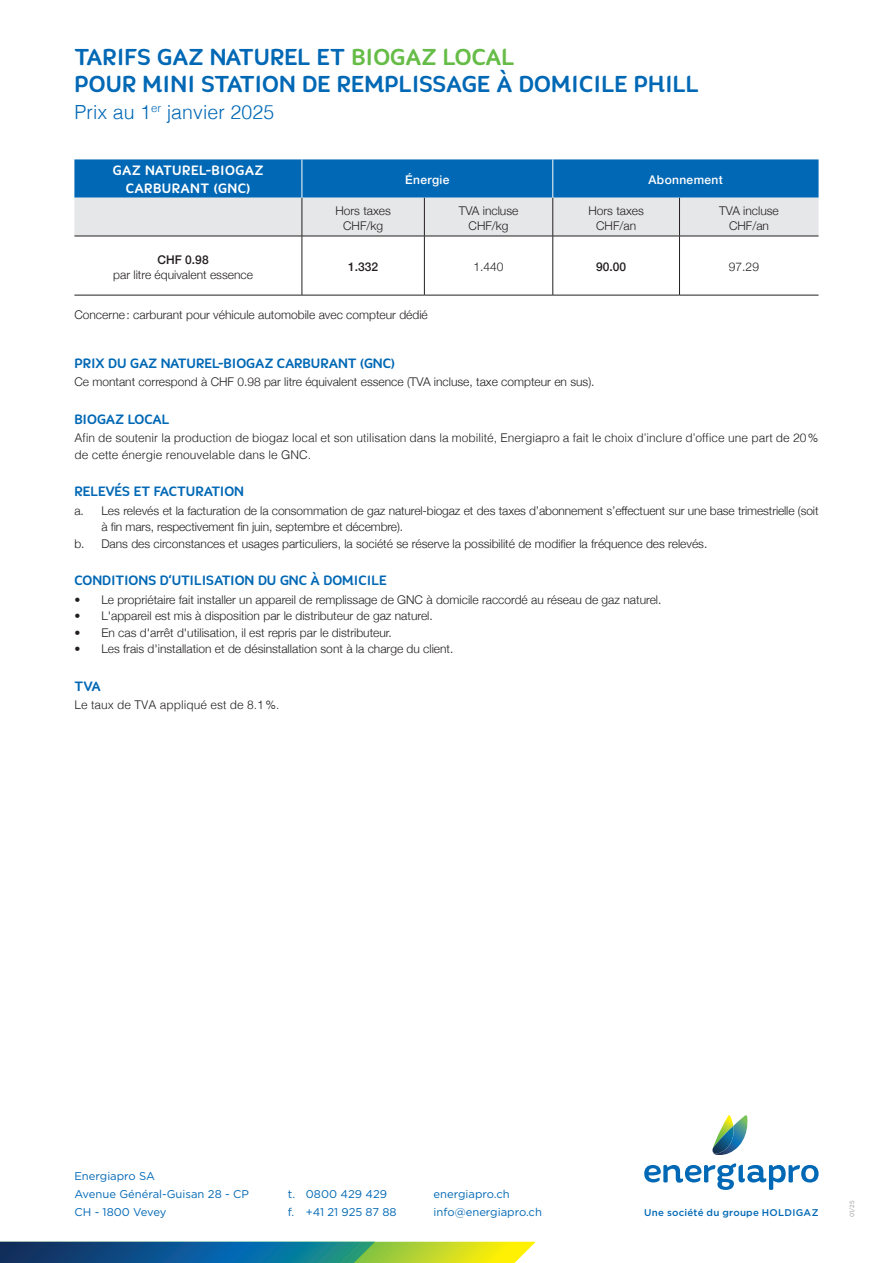
<style>
.page{position:relative;width:893px;height:1263px;background:#fff}
.page>*{position:absolute;margin:0;border:0;box-sizing:border-box;transform-origin:0 0}
.t1{font:500 25.5px "Quenda";letter-spacing:.005em;color:#0168b5}
.t2{font:300 19.5px "Helvetica";letter-spacing:.005em;color:#0168b5}
.Sous-titres{font:500 15px "Quenda";color:#0168b5}
.t3{font:500 15px/18px "Quenda";letter-spacing:.03em;color:#fff;text-align:center}
.t4{font:300 12px/16.5px "Helvetica Neue";color:#231f20}
.t5{font:300 12px/16.5px "Helvetica";color:#231f20}
.t6{font:500 12px "Helvetica Neue";letter-spacing:.03em;color:#fff}
.t7{font:500 12px "Helvetica Neue";color:#231f20}
.t8{font:11.25px "Gotham";color:#0168b5}
.t9{font:500 9.75px "Gotham";letter-spacing:.025em;color:#0168b5}
.t10{font:6px "Gotham";color:#939598}
.s1{color:#65bc46}
</style>
<div class="page">
<svg style="left:74px;top:159px;width:745px;height:77px;background:#73a6ce"></svg>
<hr style="left:302px;top:198px;width:1px;height:38px;background:#231f20">
<hr style="left:424px;top:198px;width:1px;height:38px;background:#231f20">
<hr style="left:553px;top:198px;width:1px;height:38px;background:#231f20">
<hr style="left:679px;top:198px;width:1px;height:38px;background:#231f20">
<hr style="left:74px;top:236px;width:228px;height:1px;background:#231f20">
<hr style="left:302px;top:236px;width:122px;height:1px;background:#231f20">
<hr style="left:302px;top:236px;width:1px;height:59px;background:#231f20">
<hr style="left:424px;top:236px;width:129px;height:1px;background:#231f20">
<hr style="left:424px;top:236px;width:1px;height:59px;background:#231f20">
<hr style="left:553px;top:236px;width:126px;height:1px;background:#231f20">
<hr style="left:553px;top:236px;width:1px;height:59px;background:#231f20">
<hr style="left:679px;top:236px;width:140px;height:1px;background:#231f20">
<hr style="left:679px;top:236px;width:1px;height:59px;background:#231f20">
<hr style="left:74px;top:295px;width:228px;height:1px;background:#231f20">
<hr style="left:302px;top:295px;width:122px;height:1px;background:#231f20">
<hr style="left:424px;top:295px;width:129px;height:1px;background:#231f20">
<hr style="left:553px;top:295px;width:126px;height:1px;background:#231f20">
<hr style="left:679px;top:295px;width:140px;height:1px;background:#231f20">
<hr style="left:302px;top:159px;width:1px;height:39px;background:#fff">
<hr style="left:552px;top:159px;width:1px;height:39px;background:#fff">
<svg style="left:713px;top:1115px;width:35px;height:40px"></svg>
<img style="left:712px;top:1126px;width:23px;height:27px">
<svg style="left:644px;top:1163px;width:175px;height:27px"></svg>
<svg style="left:0;top:1242px;width:536px;height:21px;background:#4a856d"></svg>
<p class="t1" style="left:74px;top:41px;width:441px">TARIFS GAZ NATUREL ET <span class="s1">BIOGAZ LOCAL</span></p>
<p class="t1" style="left:74px;top:68px;width:626px">POUR MINI STATION DE REMPLISSAGE À DOMICILE PHILL</p>
<p class="t2" style="left:74px;top:95px;width:201px">Prix au 1<sup>er</sup> janvier 2025</p>
<p class="t3" style="left:113px;top:161px;width:152px">GAZ NATUREL-BIOGAZ<br>CARBURANT (GNC)</p>
<p class="t6" style="left:405px;top:170px;width:46px">Énergie</p>
<p class="t6" style="left:649px;top:170px;width:76px">Abonnement</p>
<p class="t4" style="left:335px;top:202px;width:57px">Hors taxes</p>
<p class="t4" style="left:343px;top:216px;width:42px">CHF/kg</p>
<p class="t4" style="left:459px;top:202px;width:61px">TVA incluse</p>
<p class="t4" style="left:469px;top:216px;width:42px">CHF/kg</p>
<p class="t4" style="left:588px;top:202px;width:57px">Hors taxes</p>
<p class="t4" style="left:596px;top:216px;width:42px">CHF/an</p>
<p class="t4" style="left:719px;top:202px;width:61px">TVA incluse</p>
<p class="t4" style="left:729px;top:216px;width:42px">CHF/an</p>
<p class="t7" style="left:158px;top:250px;width:53px">CHF 0.98</p>
<p class="t4" style="left:113px;top:265px;width:141px">par litre équivalent essence</p>
<p class="t7" style="left:348px;top:257px;width:32px">1.332</p>
<p class="t4" style="left:474px;top:258px;width:32px">1.440</p>
<p class="t7" style="left:596px;top:257px;width:32px">90.00</p>
<p class="t4" style="left:729px;top:258px;width:32px">97.29</p>
<p class="t4" style="left:74px;top:305px;width:355px">Concerne: carburant pour véhicule automobile avec compteur dédié</p>
<p class="Sous-titres" style="left:74px;top:354px;width:322px">PRIX DU GAZ NATUREL-BIOGAZ CARBURANT (GNC)</p>
<p class="t4" style="left:74px;top:373px;width:522px">Ce montant correspond à CHF 0.98 par litre équivalent essence (TVA incluse, taxe compteur en sus).</p>
<p class="Sous-titres" style="left:74px;top:410px;width:97px">BIOGAZ LOCAL</p>
<p class="t5" style="left:74px;top:429px;width:746px">Afin de soutenir la production de biogaz local et son utilisation dans la mobilité, Energiapro a fait le choix d’inclure d’office une part de 20% de cette énergie renouvelable dans le GNC.</p>
<p class="Sous-titres" style="left:74px;top:482px;width:171px">RELEVÉS ET FACTURATION</p>
<p class="t4" style="left:101px;top:501px;width:719px;text-indent:-27px">a. Les relevés et la facturation de la consommation de gaz naturel-biogaz et des taxes d’abonnement s’effectuent sur une base trimestrielle (soit à fin mars, respectivement fin juin, septembre et décembre).</p>
<p class="t4" style="left:74px;top:534px;width:634px">b. Dans des circonstances et usages particuliers, la société se réserve la possibilité de modifier la fréquence des relevés.</p>
<p class="Sous-titres" style="left:74px;top:571px;width:314px">CONDITIONS D'UTILISATION DU GNC À DOMICILE</p>
<p class="t4" style="left:74px;top:590px;width:588px">• Le propriétaire fait installer un appareil de remplissage de GNC à domicile raccordé au réseau de gaz naturel.</p>
<p class="t4" style="left:74px;top:607px;width:360px">• L'appareil est mis à disposition par le distributeur de gaz naturel.</p>
<p class="t4" style="left:74px;top:623px;width:319px">• En cas d'arrêt d'utilisation, il est repris par le distributeur.</p>
<p class="t4" style="left:74px;top:640px;width:381px">• Les frais d'installation et de désinstallation sont à la charge du client.</p>
<p class="Sous-titres" style="left:74px;top:677px;width:28px">TVA</p>
<p class="t5" style="left:74px;top:696px;width:206px">Le taux de TVA appliqué est de 8.1%.</p>
<p class="t8" style="left:74px;top:1169px;width:82px">Energiapro SA</p>
<p class="t8" style="left:74px;top:1187px;width:176px">Avenue Général-Guisan 28 - CP</p>
<p class="t8" style="left:74px;top:1205px;width:94px">CH - 1800 Vevey</p>
<p class="t8" style="left:288px;top:1187px;width:101px">t. 0800 429 429</p>
<p class="t8" style="left:288px;top:1205px;width:110px">f. +41 21 925 87 88</p>
<p class="t8" style="left:434px;top:1187px;width:78px">energiapro.ch</p>
<p class="t8" style="left:434px;top:1205px;width:110px">info@energiapro.ch</p>
<p class="t9" style="left:644px;top:1206px;width:176px">Une société du groupe HOLDIGAZ</p>
<p class="t10" style="left:848px;top:1217px;width:18px;rotate:-90deg">01/25</p>
</div>
